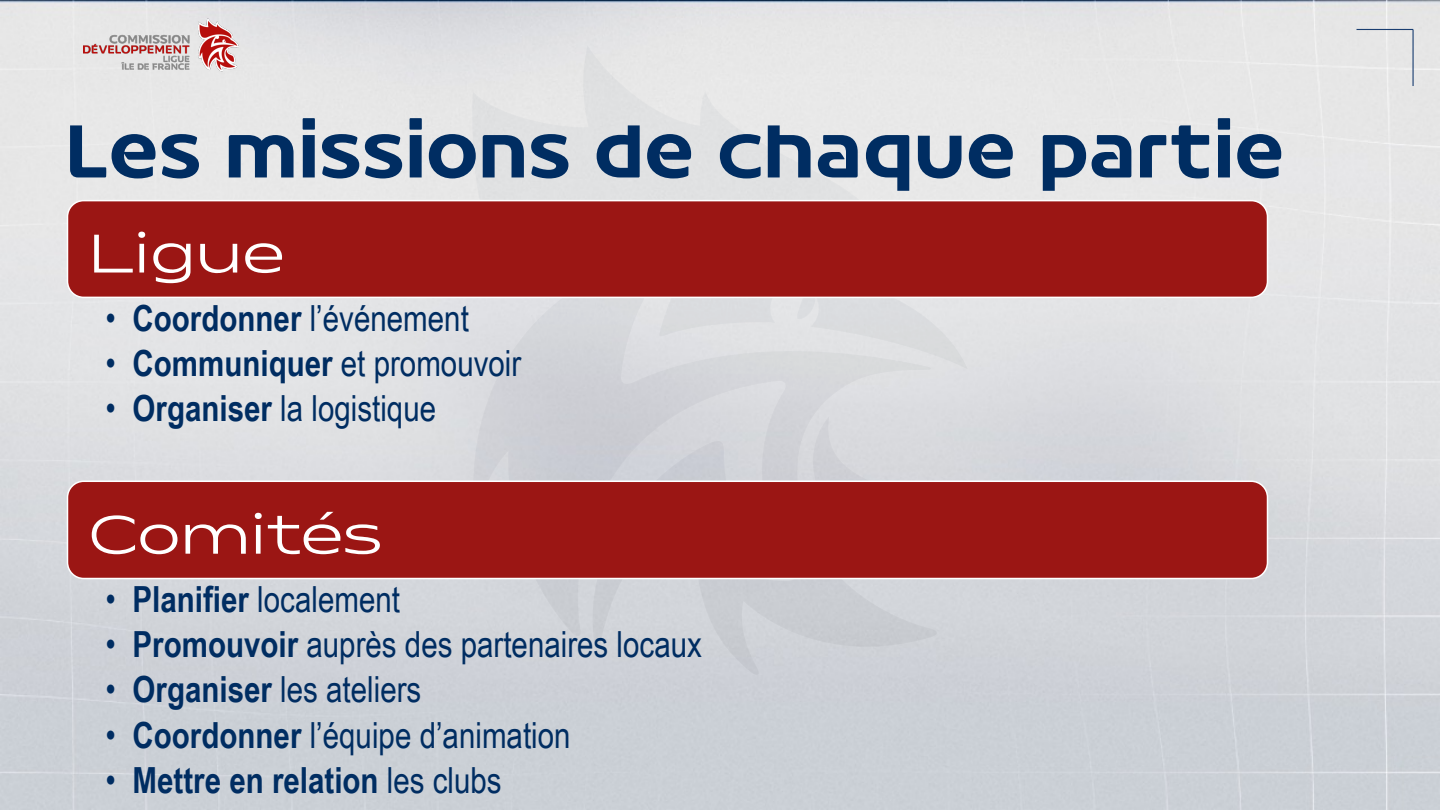
<style>
.page{position:relative;width:1440px;height:810px;background:#fff}
.page>*{position:absolute;margin:0;border:0;box-sizing:border-box;transform-origin:0 0}
.t1{font:72px "FF Hand V";letter-spacing:-.01em;color:#002d62}
.t2{font:54px "Matrice";color:#fff}
.t3{font:36px "Arial Narrow";color:#002d62}
.t4{font:700 36px "Arial Narrow";color:#002d62}
.s1{font-weight:700}
.s2{font-weight:400}
</style>
<div class="page">
<img style="left:0;top:0;width:1440px;height:810px">
<img style="left:473px;top:46px;width:494px;height:629px">
<img style="left:83px;top:18px;width:156px;height:53px">
<hr style="left:1357px;top:29px;width:56px;height:1px;background:#1a3e71">
<hr style="left:1412px;top:29px;width:2px;height:57px;background:#1a3e71">
<div style="left:67px;top:201px;width:1200px;height:96px;background:#9b1614;border-radius:16px"></div>
<div style="left:67px;top:200px;width:1201px;height:98px;border:2px solid #fff;border-radius:16px"></div>
<div style="left:67px;top:481px;width:1200px;height:98px;background:#9b1614;border-radius:16px"></div>
<div style="left:67px;top:481px;width:1201px;height:98px;border:2px solid #fff;border-radius:16px"></div>
<h1 class="t1" style="left:67px;top:120px;width:1221px">Les missions de chaque partie</h1>
<h2 class="t2" style="left:88px;top:232px;width:198px">Ligue</h2>
<p class="t3" style="left:106px;top:297px;width:365px">• <span class="s1">Coordonner</span> l’événement</p>
<p class="t3" style="left:106px;top:342px;width:417px">• <span class="s1">Communiquer</span> et promouvoir</p>
<p class="t3" style="left:106px;top:387px;width:332px">• <span class="s1">Organiser</span> la logistique</p>
<h2 class="t2" style="left:88px;top:513px;width:295px">Comités</h2>
<p class="t3" style="left:106px;top:578px;width:296px">• <span class="s1">Planifier</span> localement</p>
<p class="t3" style="left:106px;top:623px;width:598px">• <span class="s1">Promouvoir</span> auprès des partenaires locaux</p>
<p class="t3" style="left:106px;top:668px;width:317px">• <span class="s1">Organiser</span> les ateliers</p>
<p class="t3" style="left:106px;top:715px;width:467px">• <span class="s1">Coordonner</span> l’équipe d’animation</p>
<p class="t4" style="left:106px;top:760px;width:398px"><span class="s2">•</span> Mettre en relation <span class="s2">les clubs</span></p>
</div>
